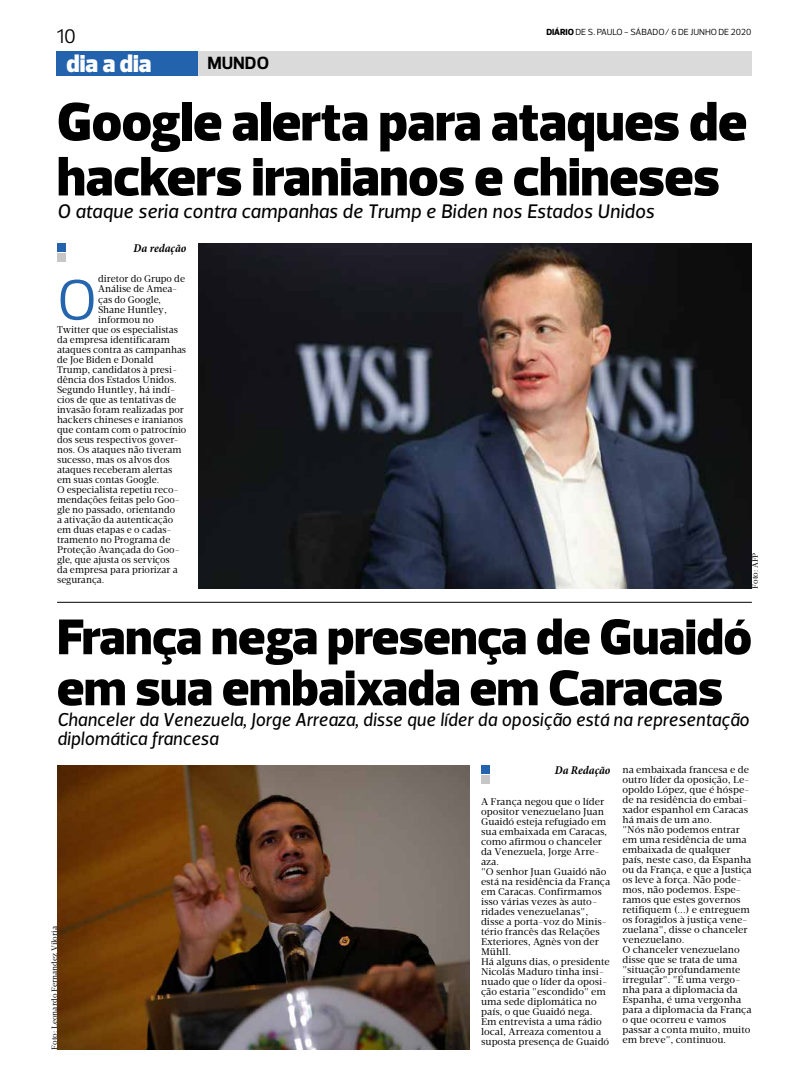
<style>
.page{position:relative;width:794px;height:1078px;background:#fff}
.page>*{position:absolute;margin:0;border:0;box-sizing:border-box;transform-origin:0 0}
.t1{font:58px "Prelo";color:#2565ae}
.t2{font:900 55px/55px "Prelo";color:#000}
.t3{font:900 51px/51px "Prelo";color:#000}
.t4{font:900 25px "Prelo";color:#fff}
.t5{font:italic 20px "Velino Sans";color:#000}
.t6{font:20px "Prelo";color:#000}
.t7{font:italic 19px/19px "Velino Sans";color:#000}
.t8{font:700 18px "Prelo";color:#000}
.t9{font:italic 700 condensed 12px "Minion Pro";letter-spacing:-.005em;color:#000}
.t10{font:10px/10px "Velino Text";color:#000}
.t11{font:10px "Velino Text";color:#000;scale:.96 1}
.t12{font:9px "Prelo";letter-spacing:-.005em;color:#000}
.t13{font:8px "Velino Text";color:#000}
.s1{font-weight:800}
</style>
<div class="page">
<div style="left:148px;top:51px;width:603px;height:24px;background:#dadada"></div>
<div style="left:57px;top:51px;width:141px;height:24px;background:#2363ad"></div>
<div style="left:57px;top:253px;width:8px;height:9px;background:#c6c6c6"></div>
<div style="left:57px;top:243px;width:8px;height:8px;background:#2464ae"></div>
<hr style="left:57px;top:602px;width:695px;height:1px;background:#000">
<div style="left:481px;top:775px;width:8px;height:9px;background:#c6c6c6"></div>
<div style="left:481px;top:765px;width:8px;height:8px;background:#2464ae"></div>
<img style="left:57px;top:765px;width:412px;height:284px">
<img style="left:198px;top:243px;width:554px;height:345px">
<h3 class="t6" style="left:57px;top:24px;width:21px">10</h3>
<p class="t12" style="left:546px;top:27px;width:206px"><span class="s1">DIÁRIO</span> DE S. PAULO - SÁBADO/ 6 DE JUNHO DE 2020</p>
<h3 class="t4" style="left:67px;top:48px;width:86px">dia a dia</h3>
<h3 class="t8" style="left:207px;top:52px;width:63px">MUNDO</h3>
<h2 class="t2" style="left:57px;top:95px;width:691px">Google alerta para ataques de hackers iranianos e chineses</h2>
<h3 class="t5" style="left:57px;top:199px;width:599px">O ataque seria contra campanhas de Trump e Biden nos Estados Unidos</h3>
<p class="t9" style="left:133px;top:240px;width:54px">Da redação</p>
<h1 class="t1" style="left:57px;top:264px;width:42px">O</h1>
<p class="t11" style="left:98px;top:273px;width:92px">diretor do Grupo de</p>
<p class="t11" style="left:98px;top:283px;width:84px">Análise de Amea-</p>
<p class="t11" style="left:98px;top:293px;width:67px">ças do Google,</p>
<p class="t11" style="left:98px;top:303px;width:73px">Shane Huntley,</p>
<p class="t11" style="left:98px;top:313px;width:60px">informou no</p>
<p class="t11" style="left:57px;top:323px;width:128px">Twitter que os especialistas</p>
<p class="t11" style="left:57px;top:333px;width:119px">da empresa identificaram</p>
<p class="t11" style="left:57px;top:343px;width:136px">ataques contra as campanhas</p>
<p class="t11" style="left:57px;top:353px;width:102px">de Joe Biden e Donald</p>
<p class="t11" style="left:57px;top:363px;width:127px">Trump, candidatos à presi-</p>
<p class="t11" style="left:57px;top:373px;width:126px">dência dos Estados Unidos.</p>
<p class="t11" style="left:57px;top:383px;width:125px">Segundo Huntley, há indí-</p>
<p class="t11" style="left:57px;top:393px;width:126px">cios de que as tentativas de</p>
<p class="t11" style="left:57px;top:403px;width:134px">invasão foram realizadas por</p>
<p class="t11" style="left:57px;top:413px;width:133px">hackers chineses e iranianos</p>
<p class="t11" style="left:57px;top:423px;width:136px">que contam com o patrocínio</p>
<p class="t11" style="left:57px;top:433px;width:128px">dos seus respectivos gover-</p>
<p class="t11" style="left:57px;top:443px;width:131px">nos. Os ataques não tiveram</p>
<p class="t11" style="left:57px;top:453px;width:119px">sucesso, mas os alvos dos</p>
<p class="t11" style="left:57px;top:463px;width:122px">ataques receberam alertas</p>
<p class="t11" style="left:57px;top:473px;width:108px">em suas contas Google.</p>
<p class="t11" style="left:57px;top:483px;width:128px">O especialista repetiu reco-</p>
<p class="t11" style="left:57px;top:493px;width:130px">mendações feitas pelo Goo-</p>
<p class="t11" style="left:57px;top:503px;width:125px">gle no passado, orientando</p>
<p class="t11" style="left:57px;top:513px;width:122px">a ativação da autenticação</p>
<p class="t11" style="left:57px;top:523px;width:121px">em duas etapas e o cadas-</p>
<p class="t11" style="left:57px;top:533px;width:120px">tramento no Programa de</p>
<p class="t11" style="left:57px;top:543px;width:129px">Proteção Avançada do Goo-</p>
<p class="t11" style="left:57px;top:553px;width:119px">gle, que ajusta os serviços</p>
<p class="t11" style="left:57px;top:563px;width:127px">da empresa para priorizar a</p>
<p class="t11" style="left:57px;top:573px;width:51px">segurança.</p>
<p class="t13" style="left:750px;top:588px;width:37px;rotate:-90deg">Foto: AFP</p>
<h3 class="t3" style="left:57px;top:611px;width:696px">França nega presença de Guaidó em sua embaixada em Caracas</h3>
<h3 class="t7" style="left:57px;top:709px;width:694px">Chanceler da Venezuela, Jorge Arreaza, disse que líder da oposição está na representação diplomática francesa</h3>
<p class="t13" style="left:50px;top:1049px;width:125px;rotate:-90deg">Foto: Leonardo Fernandez Viloria</p>
<p class="t9" style="left:555px;top:762px;width:57px">Da Redação</p>
<p class="t10" style="left:481px;top:796px;width:131px">A França negou que o líder opositor venezuelano Juan<br>Guaidó esteja refugiado em sua embaixada em Caracas, como afirmou o chanceler da Venezuela, Jorge Arre&shy;aza.<br>"O senhor Juan Guaidó não está na residência da França em Caracas. Confirmamos isso várias vezes às auto&shy;ridades venezuelanas", disse a porta-voz do Minis&shy;tério francês das Relações<br>Exteriores, Agnès von der<br>Mühll.<br>Há alguns dias, o presidente<br>Nicolás Maduro tinha insi&shy;nuado que o líder da oposi&shy;ção estaria "escondido" em uma sede diplomática no país, o que Guaidó nega.<br>Em entrevista a uma rádio local, Arreaza comentou a suposta presença de Guaidó</p>
<p class="t10" style="left:622px;top:764px;width:131px">na embaixada francesa e de outro líder da oposição, Le&shy;opoldo López, que é hóspe&shy;de na residência do embai&shy;xador espanhol em Caracas há mais de um ano.<br>"Nós não podemos entrar em uma residência de uma embaixada de qualquer país, neste caso, da Espanha ou da França, e que a Justiça os leve à força. Não pode&shy;mos, não podemos. Espe&shy;ramos que estes governos retifiquem (...) e entreguem os foragidos à justiça vene&shy;zuelana", disse o chanceler venezuelano.<br>O chanceler venezuelano disse que se trata de uma "situação profundamente irregular". "É uma vergo&shy;nha para a diplomacia da<br>Espanha, é uma vergonha para a diplomacia da França o que ocorreu e vamos passar a conta muito, muito em breve", continuou.</p>
</div>
